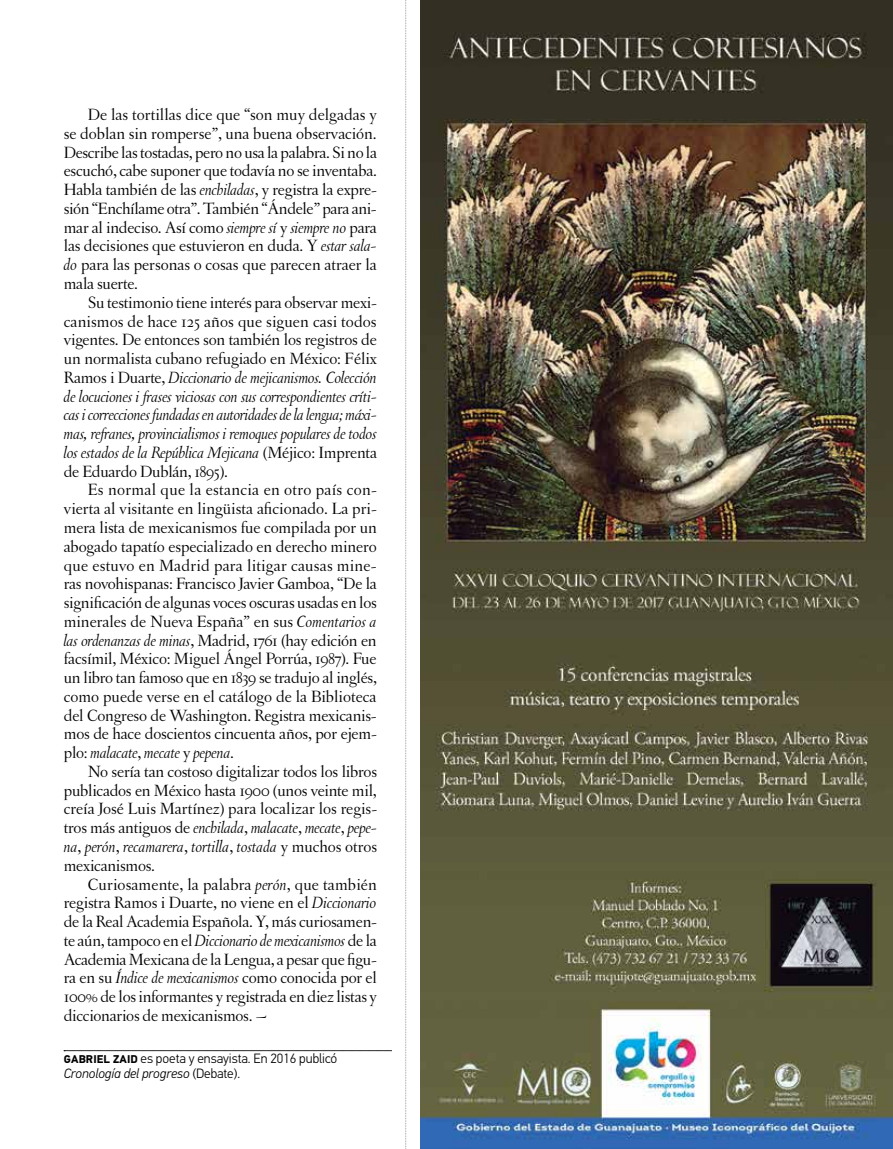
<style>
.page{position:relative;width:893px;height:1149px;background:#fff}
.page>*{position:absolute;margin:0;border:0;box-sizing:border-box;transform-origin:0 0}
.t1{font:17.25px/18.8px "Letras Oldstyle";letter-spacing:-.01em;color:#000;text-align:justify}
.t2{font:italic 17.25px/18.8px "Letras Oldstyle";letter-spacing:-.015em;color:#000;text-align:justify}
.t3{font:300 13.5px/15px "PF Din Text Pro";letter-spacing:-.005em;color:#000}
.s1{font-style:italic}
.s2{font-style:normal}
.s3{font-weight:700;font-size:11.25px}
</style>
<div class="page">
<svg style="left:405px;top:0;width:2px;height:1149px"></svg>
<img style="left:420px;top:0;width:473px;height:1148px">
<svg style="left:64px;top:1050px;width:327px;height:1px"></svg>
<p class="t1" style="left:64px;top:105px;width:315px;text-indent:24px">De las tortillas dice que “son muy delgadas y se doblan sin romperse”, una buena observación.<br>Describe las tostadas, pero no usa la palabra. Si no la escuchó, cabe suponer que todavía no se inventaba.<br>Habla también de las <span class="s1">enchiladas</span>, y registra la expre&shy;sión “Enchílame otra”. También “Ándele” para ani&shy;mar al indeciso. Así como <span class="s1">siempre sí</span> y <span class="s1">siempre no</span> para las decisiones que estuvieron en duda. Y <span class="s1">estar sala&shy;do</span> para las personas o cosas que parecen atraer la mala suerte.</p>
<p class="t2" style="left:64px;top:293px;width:315px;text-indent:24px"><span class="s2">Su testimonio tiene interés para observar mexi&shy;canismos de hace 125 años que siguen casi todos vigentes. De entonces son también los registros de un normalista cubano refugiado en México: Félix Ramos i Duarte,</span> Diccionario de mejicanismos. Colección de locuciones i frases viciosas con sus correspondientes críti&shy;cas i correcciones fundadas en autoridades de la lengua; máxi&shy;mas, refranes, provincialismos i remoques populares de todos los estados de la República Mejicana <span class="s2">(Méjico: Imprenta de Eduardo Dublán, 1895).</span></p>
<p class="t1" style="left:64px;top:480px;width:315px;text-indent:24px">Es normal que la estancia en otro país con&shy;vierta al visitante en lingüista aficionado. La pri&shy;mera lista de mexicanismos fue compilada por un abogado tapatío especializado en derecho minero que estuvo en Madrid para litigar causas mine&shy;ras novohispanas: Francisco Javier Gamboa, “De la significación de algunas voces oscuras usadas en los minerales de Nueva España” en sus <span class="s1">Comentarios a las ordenanzas de minas</span>, Madrid, 1761 (hay edición en facsímil, México: Miguel Ángel Porrúa, 1987). Fue un libro tan famoso que en 1839 se tradujo al inglés, como puede verse en el catálogo de la Biblioteca del Congreso de Washington. Registra mexicanis&shy;mos de hace doscientos cincuenta años, por ejem&shy;plo: <span class="s1">malacate</span>, <span class="s1">mecate</span> y <span class="s1">pepena</span>.</p>
<p class="t1" style="left:64px;top:761px;width:315px;text-indent:24px">No sería tan costoso digitalizar todos los libros publicados en México hasta 1900 (unos veinte mil, creía José Luis Martínez) para localizar los regis&shy;tros más antiguos de <span class="s1">enchilada</span>, <span class="s1">malacate</span>, <span class="s1">mecate</span>, <span class="s1">pepe&shy;na</span>, <span class="s1">perón</span>, <span class="s1">recamarera</span>, <span class="s1">tortilla</span>, <span class="s1">tostada</span> y muchos otros mexicanismos.</p>
<p class="t1" style="left:64px;top:874px;width:315px;text-indent:24px">Curiosamente, la palabra <span class="s1">perón</span>, que también registra Ramos i Duarte, no viene en el <span class="s1">Diccionario </span>de la Real Academia Española. Y, más curiosamen&shy;te aún, tampoco en el <span class="s1">Diccionario de mexicanismos</span> de la Academia Mexicana de la Lengua, a pesar que figu&shy;ra en su <span class="s1">Índice de mexicanismos</span> como conocida por el 100% de los informantes y registrada en diez listas y diccionarios de mexicanismos. ~</p>
<p class="t3" style="left:64px;top:1050px;width:275px"><span class="s3">GABRIEL ZAID</span> es poeta y ensayista. En 2016 publicó<br><span class="s1">Cronología del progreso</span> (Debate).</p>
</div>
